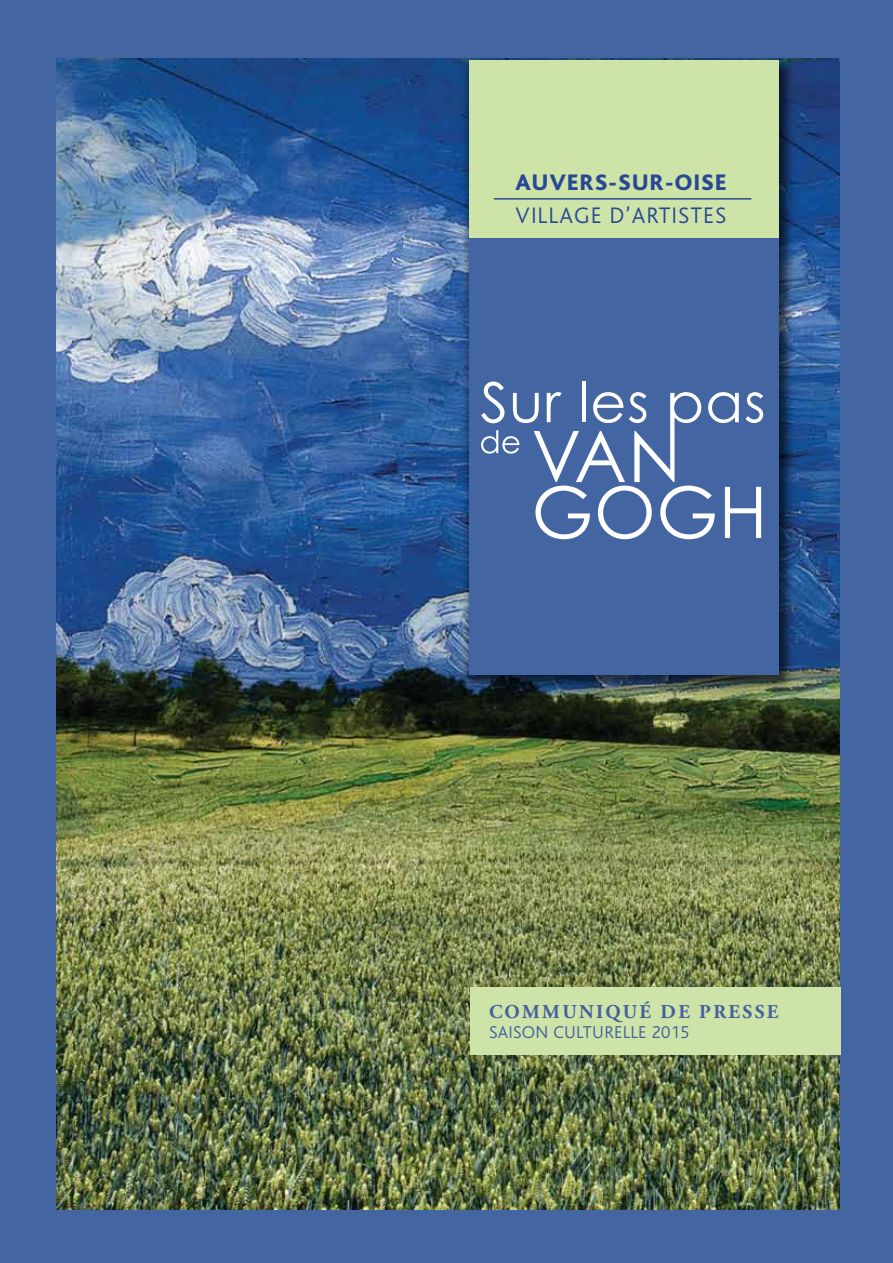
<style>
.page{position:relative;width:893px;height:1263px;background:#4366a3}
.page>*{position:absolute;margin:0;border:0;box-sizing:border-box;transform-origin:0 0}
.t1{font:300 23.55px "Bliss";letter-spacing:.04em;color:#284894}
.t2{font:800 23.55px "Bliss";letter-spacing:.06em;color:#284894}
.t3{font:700 19.5px "Adobe Garamond Pro";letter-spacing:.12em;color:#455f9f}
.t4{font:300 18px "Bliss";letter-spacing:.015em;color:#455f9f}
</style>
<div class="page">
<img style="left:56px;top:59px;width:784px;height:1150px">
<img style="left:416px;top:58px;width:424px;height:679px">
<div style="left:469px;top:60px;width:310px;height:178px;background:#cde3a8"></div>
<div style="left:469px;top:238px;width:310px;height:437px;background:#4365a1"></div>
<hr style="left:494px;top:198px;width:257px;height:2px;background:#284894">
<svg style="left:481px;top:381px;width:282px;height:158px"></svg>
<div style="left:471px;top:987px;width:370px;height:67px;background:#cde3a8"></div>
<h1 class="t2" style="left:516px;top:170px;width:212px">AUVERS-SUR-OISE</h1>
<h1 class="t1" style="left:516px;top:202px;width:212px">VILLAGE D’ARTISTES</h1>
<p class="t3" style="left:489px;top:1000px;width:291px">COMMUNIQUÉ DE PRESSE</p>
<p class="t4" style="left:489px;top:1023px;width:202px">SAISON CULTURELLE 2015</p>
</div>
